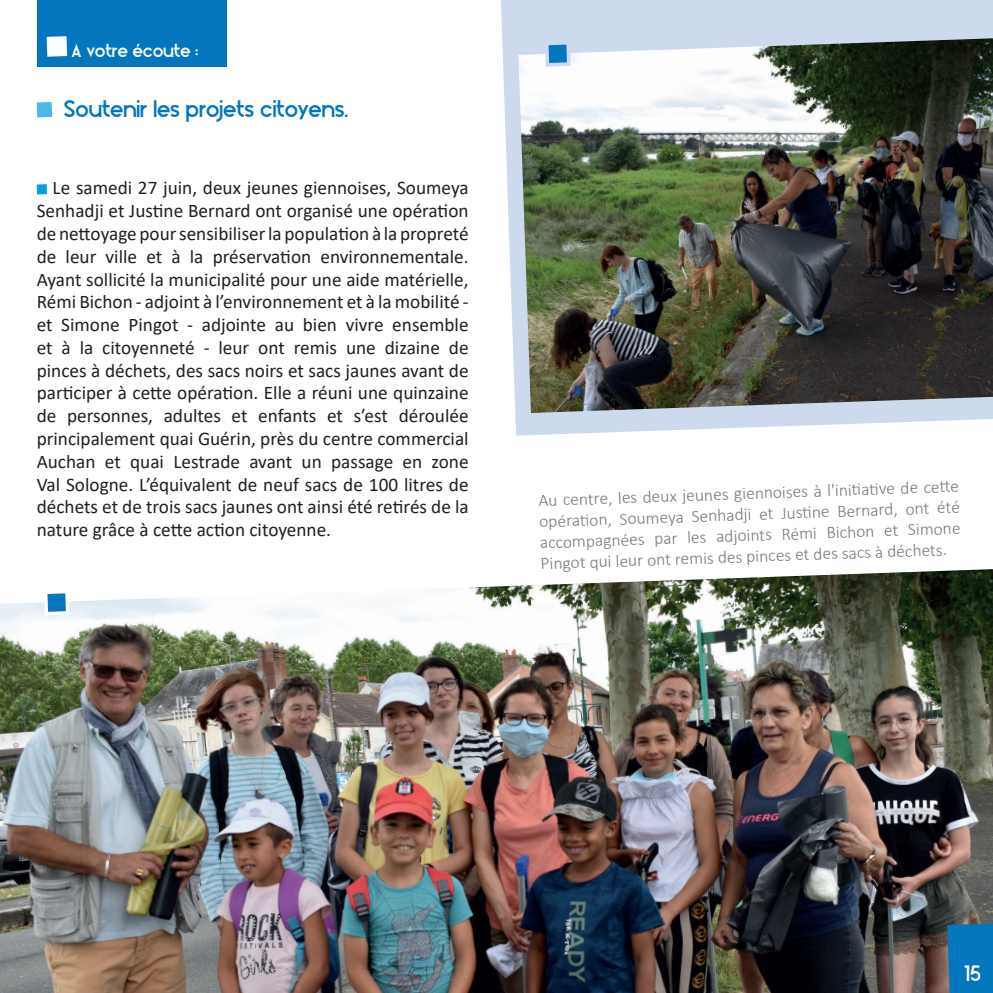
<style>
.page{position:relative;width:993px;height:993px;background:#fff}
.page>*{position:absolute;margin:0;border:0;box-sizing:border-box;transform-origin:0 0}
.t1{font:24.5px "Blissful Thinking";color:#0376bd}
.t2{font:22.75px "Blissful Thinking";color:#fff}
.t3{font:19.25px/22.8px "Calibri";color:#231f20;text-align:justify}
.t4{font:19.25px "Blissful Thinking";color:#fff}
.t5{font:300 17.5px/21px "Calibri";color:#231f20;text-align:justify}
</style>
<div class="page">
<div style="left:37px;top:102px;width:15px;height:15px;background:#4cb7e8"></div>
<div style="left:37px;top:184px;width:10px;height:10px;background:#00a2e0"></div>
<svg style="left:501px;top:0;width:491px;height:435px;fill:#cddaee"></svg>
<img style="left:518px;top:38px;width:474px;height:375px">
<img style="left:0;top:569px;width:992px;height:423px">
<svg style="left:543px;top:39px;width:29px;height:29px"></svg>
<svg style="left:523px;top:569px;width:438px;height:15px"></svg>
<div style="left:37px;top:0;width:189px;height:67px;background:#0376bd"></div>
<svg style="left:47px;top:36px;width:20px;height:21px"></svg>
<svg style="left:946px;top:923px;width:46px;height:69px;background:#0b74b6"></svg>
<svg style="left:42px;top:587px;width:29px;height:30px"></svg>
<p class="t4" style="left:72px;top:39px;width:128px">A votre écoute :</p>
<p class="t1" style="left:64px;top:95px;width:286px">Soutenir les projets citoyens.</p>
<p class="t3" style="left:37px;top:176px;width:433px;text-indent:16px">Le samedi 27 juin, deux jeunes giennoises, Soumeya Senhadji et Justine Bernard ont organisé une opération de nettoyage pour sensibiliser la population à la propreté de leur ville et à la préservation environnementale.<br>Ayant sollicité la municipalité pour une aide matérielle, Rémi Bichon - adjoint à l’environnement et à la mobilité - et Simone Pingot - adjointe au bien vivre ensemble et à la citoyenneté - leur ont remis une dizaine de pinces à déchets, des sacs noirs et sacs jaunes avant de participer à cette opération. Elle a réuni une quinzaine de personnes, adultes et enfants et s’est déroulée principalement quai Guérin, près du centre commercial Auchan et quai Lestrade avant un passage en zone Val Sologne. L’équivalent de neuf sacs de 100 litres de déchets et de trois sacs jaunes ont ainsi été retirés de la nature grâce à cette action citoyenne.</p>
<p class="t5" style="left:538px;top:489px;width:422px;rotate:-2deg">Au centre, les deux jeunes giennoises à l'initi ati ve de cett e opérati on, Soumeya Senhadji et Justi ne Bernard, ont été accompagnées par les adjoints Rémi Bichon et Simone Pingot qui leur ont remis des pinces et des sacs à déchets.</p>
<p class="t2" style="left:964px;top:960px;width:18px">15</p>
</div>
